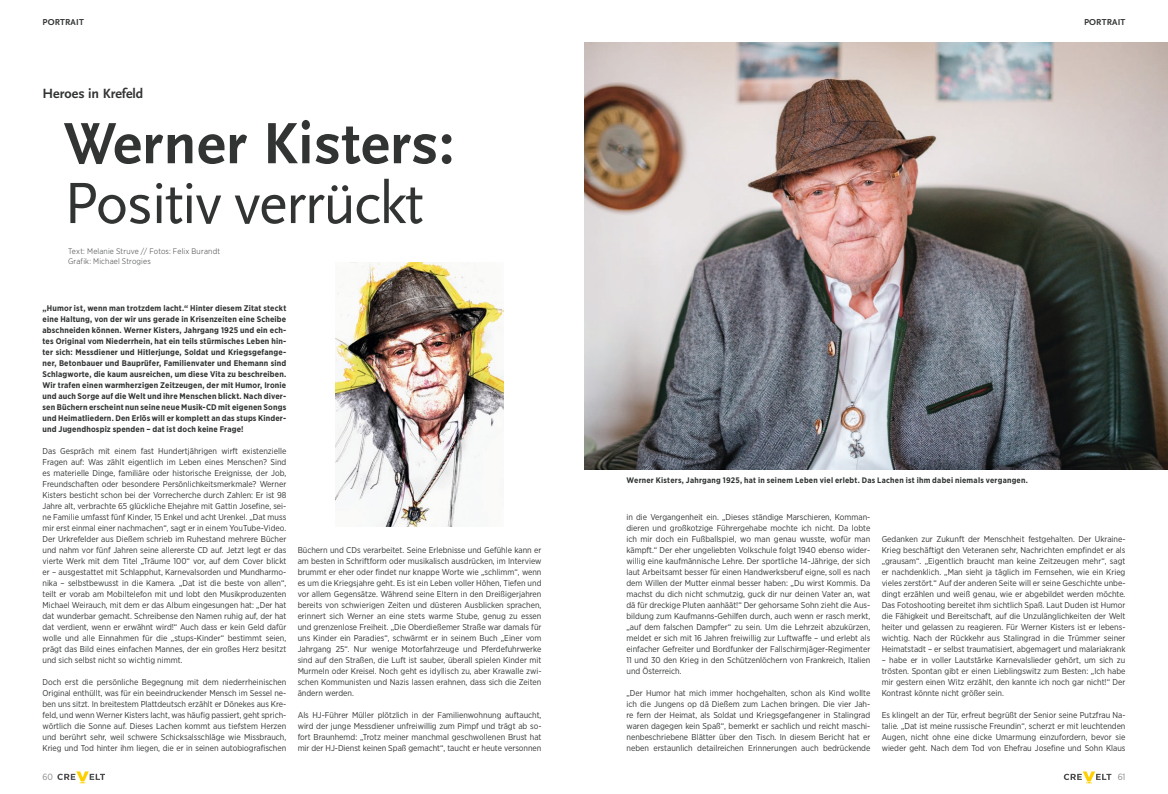
<style>
.page{position:relative;width:1168px;height:794px;background:#fff}
.page>*{position:absolute;margin:0;border:0;box-sizing:border-box;transform-origin:0 0}
.t1{font:60.8px "Scala Sans";letter-spacing:-.03em;color:#323434}
.t2{font:700 60.8px "Scala Sans";letter-spacing:.01em;color:#323434}
.t3{font:700 14px "Scala Sans";color:#323434}
.t4{font:700 9px "Scala Sans";letter-spacing:.02em;color:#323434}
.t5{font:9px "Gotham Narrow";color:#86888a}
.t6{font:8.5px/11px "Gotham Narrow";color:#323434;text-align:justify}
.t7{font:700 8.2px/11px "Gotham Narrow";letter-spacing:.02em;color:#323434;text-align:justify}
.t8{font:700 8px "Gotham Narrow";letter-spacing:.03em;color:#323434}
.t9{font:300 8px/10px "Gotham Narrow";letter-spacing:.02em;color:#323434}
</style>
<div class="page">
<img style="left:335px;top:263px;width:169px;height:263px">
<img style="left:584px;top:43px;width:584px;height:426px">
<svg style="left:57px;top:771px;width:48px;height:12px"></svg>
<svg style="left:1064px;top:771px;width:47px;height:12px"></svg>
<p class="t4" style="left:43px;top:17px;width:43px">PORTRAIT</p>
<h2 class="t3" style="left:43px;top:86px;width:102px">Heroes in Krefeld</h2>
<h1 class="t2" style="left:64px;top:111px;width:392px">Werner Kisters:</h1>
<h1 class="t1" style="left:64px;top:170px;width:361px">Positiv verrückt</h1>
<p class="t9" style="left:68px;top:246px;width:154px">Text: Melanie Struve // Fotos: Felix Burandt<br>Grafik: Michael Strogies</p>
<p class="t7" style="left:43px;top:303px;width:245px">„Humor ist, wenn man trotzdem lacht.“ Hinter diesem Zitat steckt eine Haltung, von der wir uns gerade in Krisenzeiten eine Scheibe abschneiden können. Werner Kisters, Jahrgang 1925 und ein ech&shy;tes Original vom Niederrhein, hat ein teils stürmisches Leben hin&shy;ter sich: Messdiener und Hitlerjunge, Soldat und Kriegsgefange&shy;ner, Betonbauer und Bauprüfer, Familienvater und Ehemann sind Schlagworte, die kaum ausreichen, um diese Vita zu beschreiben.<br>Wir trafen einen warmherzigen Zeitzeugen, der mit Humor, Ironie und auch Sorge auf die Welt und ihre Menschen blickt. Nach diver&shy;sen Büchern erscheint nun seine neue Musik-CD mit eigenen Songs und Heimatliedern. Den Erlös will er komplett an das stups Kinder&shy;und Jugendhospiz spenden – dat ist doch keine Frage!</p>
<p class="t6" style="left:43px;top:445px;width:245px">Das Gespräch mit einem fast Hundertjährigen wirft existenzielle Fragen auf: Was zählt eigentlich im Leben eines Menschen? Sind es materielle Dinge, familiäre oder historische Ereignisse, der Job, Freundschaften oder besondere Persönlichkeitsmerkmale? Werner Kisters besticht schon bei der Vorrecherche durch Zahlen: Er ist 98<br>Jahre alt, verbrachte 65 glückliche Ehejahre mit Gattin Josefine, sei&shy;ne Familie umfasst fünf Kinder, 15 Enkel und acht Urenkel. „Dat muss mir erst einmal einer nachmachen“, sagt er in einem YouTube-Video.<br>Der Urkrefelder aus Dießem schrieb im Ruhestand mehrere Bücher und nahm vor fünf Jahren seine allererste CD auf. Jetzt legt er das vierte Werk mit dem Titel „Träume 100“ vor, auf dem Cover blickt er – ausgestattet mit Schlapphut, Karnevalsorden und Mundharmo&shy;nika – selbstbewusst in die Kamera. „Dat ist die beste von allen“, teilt er vorab am Mobiltelefon mit und lobt den Musikproduzenten Michael Weirauch, mit dem er das Album eingesungen hat: „Der hat dat wunderbar gemacht. Schreibense den Namen ruhig auf, der hat dat verdient, wenn er erwähnt wird!“ Auch dass er kein Geld dafür wolle und alle Einnahmen für die „stups-Kinder“ bestimmt seien, prägt das Bild eines einfachen Mannes, der ein großes Herz besitzt und sich selbst nicht so wichtig nimmt.</p>
<p class="t6" style="left:43px;top:676px;width:245px">Doch erst die persönliche Begegnung mit dem niederrheinischen Original enthüllt, was für ein beeindruckender Mensch im Sessel ne&shy;ben uns sitzt. In breitestem Plattdeutsch erzählt er Dönekes aus Kre&shy;feld, und wenn Werner Kisters lacht, was häufig passiert, geht sprich&shy;wörtlich die Sonne auf. Dieses Lachen kommt aus tiefstem Herzen und berührt sehr, weil schwere Schicksalsschläge wie Missbrauch, Krieg und Tod hinter ihm liegen, die er in seinen autobiografischen</p>
<p class="t6" style="left:298px;top:544px;width:245px">Büchern und CDs verarbeitet. Seine Erlebnisse und Gefühle kann er am besten in Schriftform oder musikalisch ausdrücken, im Interview brummt er eher oder findet nur knappe Worte wie „schlimm“, wenn es um die Kriegsjahre geht. Es ist ein Leben voller Höhen, Tiefen und vor allem Gegensätze. Während seine Eltern in den Dreißigerjahren bereits von schwierigen Zeiten und düsteren Ausblicken sprachen, erinnert sich Werner an eine stets warme Stube, genug zu essen und grenzenlose Freiheit. „Die Oberdießemer Straße war damals für uns Kinder ein Paradies“, schwärmt er in seinem Buch „Einer vom Jahrgang 25“. Nur wenige Motorfahrzeuge und Pferdefuhrwerke sind auf den Straßen, die Luft ist sauber, überall spielen Kinder mit Murmeln oder Kreisel. Noch geht es idyllisch zu, aber Krawalle zwi&shy;schen Kommunisten und Nazis lassen erahnen, dass sich die Zeiten ändern werden.</p>
<p class="t6" style="left:298px;top:709px;width:245px">Als HJ-Führer Müller plötzlich in der Familienwohnung auftaucht, wird der junge Messdiener unfreiwillig zum Pimpf und trägt ab so&shy;fort Braunhemd: „Trotz meiner manchmal geschwollenen Brust hat mir der HJ-Dienst keinen Spaß gemacht“, taucht er heute versonnen</p>
<p class="t4" style="left:1084px;top:17px;width:43px">PORTRAIT</p>
<p class="t8" style="left:626px;top:475px;width:403px">Werner Kisters, Jahrgang 1925, hat in seinem Leben viel erlebt. Das Lachen ist ihm dabei niemals vergangen.</p>
<p class="t6" style="left:626px;top:511px;width:245px">in die Vergangenheit ein. „Dieses ständige Marschieren, Komman&shy;dieren und großkotzige Führergehabe mochte ich nicht. Da lobte ich mir doch ein Fußballspiel, wo man genau wusste, wofür man kämpft.“ Der eher ungeliebten Volkschule folgt 1940 ebenso wider&shy;willig eine kaufmännische Lehre. Der sportliche 14-Jährige, der sich laut Arbeitsamt besser für einen Handwerksberuf eigne, soll es nach dem Willen der Mutter einmal besser haben: „Du wirst Kommis. Da machst du dich nicht schmutzig, guck dir nur deinen Vater an, wat dä für dreckige Pluten aanhäät!“ Der gehorsame Sohn zieht die Aus&shy;bildung zum Kaufmanns-Gehilfen durch, auch wenn er rasch merkt, „auf dem falschen Dampfer“ zu sein. Um die Lehrzeit abzukürzen, meldet er sich mit 16 Jahren freiwillig zur Luftwaffe – und erlebt als einfacher Gefreiter und Bordfunker der Fallschirmjäger-Regimenter 11 und 30 den Krieg in den Schützenlöchern von Frankreich, Italien und Österreich.</p>
<p class="t6" style="left:626px;top:687px;width:245px">„Der Humor hat mich immer hochgehalten, schon als Kind wollte ich die Jungens op dä Dießem zum Lachen bringen. Die vier Jah&shy;re fern der Heimat, als Soldat und Kriegsgefangener in Stalingrad waren dagegen kein Spaß“, bemerkt er sachlich und reicht maschi&shy;nenbeschriebene Blätter über den Tisch. In diesem Bericht hat er neben erstaunlich detailreichen Erinnerungen auch bedrückende</p>
<p class="t6" style="left:882px;top:533px;width:245px">Gedanken zur Zukunft der Menschheit festgehalten. Der Ukraine-Krieg beschäftigt den Veteranen sehr, Nachrichten empfindet er als „grausam“. „Eigentlich braucht man keine Zeitzeugen mehr“, sagt er nachdenklich. „Man sieht ja täglich im Fernsehen, wie ein Krieg vieles zerstört.“ Auf der anderen Seite will er seine Geschichte unbe&shy;dingt erzählen und weiß genau, wie er abgebildet werden möchte.<br>Das Fotoshooting bereitet ihm sichtlich Spaß. Laut Duden ist Humor die Fähigkeit und Bereitschaft, auf die Unzulänglichkeiten der Welt heiter und gelassen zu reagieren. Für Werner Kisters ist er lebens&shy;wichtig. Nach der Rückkehr aus Stalingrad in die Trümmer seiner Heimatstadt – er selbst traumatisiert, abgemagert und malariakrank</p>
<p class="t6" style="left:882px;top:654px;width:245px">– habe er in voller Lautstärke Karnevalslieder gehört, um sich zu trösten. Spontan gibt er einen Lieblingswitz zum Besten: „Ich habe mir gestern einen Witz erzählt, den kannte ich noch gar nicht!“ Der Kontrast könnte nicht größer sein.</p>
<p class="t6" style="left:882px;top:709px;width:245px">Es klingelt an der Tür, erfreut begrüßt der Senior seine Putzfrau Na&shy;talie. „Dat ist meine russische Freundin“, scherzt er mit leuchtenden Augen, nicht ohne eine dicke Umarmung einzufordern, bevor sie wieder geht. Nach dem Tod von Ehefrau Josefine und Sohn Klaus</p>
<p class="t5" style="left:43px;top:771px;width:12px">60</p>
<p class="t5" style="left:1118px;top:771px;width:9px">61</p>
</div>
